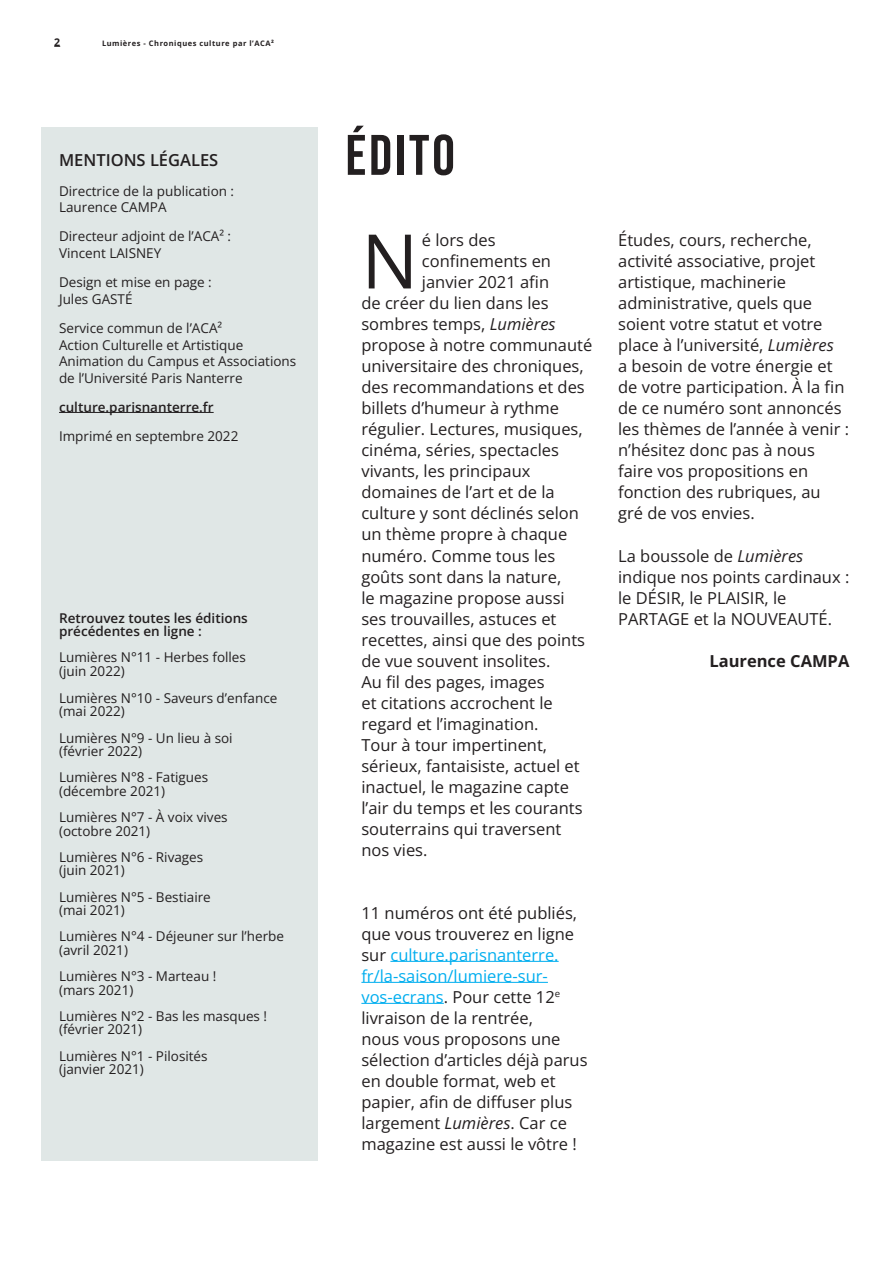
<style>
.page{position:relative;width:893px;height:1263px;background:#fff}
.page>*{position:absolute;margin:0;border:0;box-sizing:border-box;transform-origin:0 0}
.Lead_first_par{font:75.3px "Open Sans";color:#231f20}
.Lead_headline{font:57px "Bebas Neue";letter-spacing:.05em;color:#231f20}
.Lead_first_par-2{font:16.5px/21px "Open Sans";color:#231f20}
.Caption_Kicker{font:600 16.5px "Open Sans";color:#231f20}
.Lead_body{font:700 16.5px "Open Sans";color:#231f20}
.t1{font:13.5px/13.5px "Open Sans";color:#231f20}
.t2{font:600 13.5px/13.5px "Open Sans";color:#231f20}
.t3{font:700 10.5px "Open Sans";color:#231f20}
.t4{font:700 7.5px "Open Sans";letter-spacing:.07em;color:#231f20}
.s1{font-style:italic}
.s2{color:#00aeef}
</style>
<div class="page">
<div style="left:41px;top:128px;width:277px;height:1033px;background:#e0e7e6"></div>
<hr style="left:59px;top:412px;width:155px;height:1px;background:#231f20">
<hr style="left:390px;top:961px;width:169px;height:1px;background:#00aeef">
<hr style="left:361px;top:982px;width:187px;height:1px;background:#00aeef">
<hr style="left:361px;top:1003px;width:83px;height:1px;background:#00aeef">
<p class="t3" style="left:54px;top:35px;width:8px">2</p>
<p class="t4" style="left:102px;top:38px;width:173px">Lumières - Chroniques culture par l’ACA²</p>
<p class="Caption_Kicker" style="left:59px;top:149px;width:161px">MENTIONS LÉGALES</p>
<p class="t1" style="left:59px;top:182px;width:177px;line-height:16.5px">Directrice de la publication :<br>Laurence CAMPA</p>
<p class="t1" style="left:59px;top:228px;width:174px;line-height:16.5px">Directeur adjoint de l’ACA² :<br>Vincent LAISNEY</p>
<p class="t1" style="left:59px;top:274px;width:154px;line-height:16.5px">Design et mise en page :<br>Jules GASTÉ</p>
<p class="t1" style="left:59px;top:319px;width:239px;line-height:16.5px">Service commun de l’ACA²<br>Action Culturelle et Artistique<br>Animation du Campus et Associations de l’Université Paris Nanterre</p>
<p class="t2" style="left:59px;top:400px;width:156px">culture.parisnanterre.fr</p>
<p class="t1" style="left:59px;top:429px;width:181px">Imprimé en septembre 2022</p>
<p class="t2" style="left:59px;top:610px;width:190px">Retrouvez toutes les éditions précédentes en ligne :</p>
<p class="t1" style="left:59px;top:650px;width:188px">Lumières N°11 - Herbes folles (juin 2022)</p>
<p class="t1" style="left:59px;top:691px;width:220px">Lumières N°10 - Saveurs d’enfance (mai 2022)</p>
<p class="t1" style="left:59px;top:730px;width:175px">Lumières N°9 - Un lieu à soi (février 2022)</p>
<p class="t1" style="left:59px;top:770px;width:151px">Lumières N°8 - Fatigues (décembre 2021)</p>
<p class="t1" style="left:59px;top:810px;width:170px">Lumières N°7 - À voix vives (octobre 2021)</p>
<p class="t1" style="left:59px;top:850px;width:146px">Lumières N°6 - Rivages (juin 2021)</p>
<p class="t1" style="left:59px;top:890px;width:153px">Lumières N°5 - Bestiaire (mai 2021)</p>
<p class="t1" style="left:59px;top:929px;width:227px">Lumières N°4 - Déjeuner sur l’herbe (avril 2021)</p>
<p class="t1" style="left:59px;top:969px;width:159px">Lumières N°3 - Marteau ! (mars 2021)</p>
<p class="t1" style="left:59px;top:1009px;width:210px">Lumières N°2 - Bas les masques ! (février 2021)</p>
<p class="t1" style="left:59px;top:1049px;width:150px">Lumières N°1 - Pilosités (janvier 2021)</p>
<p class="Lead_headline" style="left:345px;top:123px;width:111px">ÉDITO</p>
<p class="Lead_first_par" style="left:361px;top:210px;width:58px">N</p>
<p class="Lead_first_par-2" style="left:422px;top:230px;width:75px">é lors des</p>
<p class="Lead_first_par-2" style="left:422px;top:251px;width:131px">confinements en</p>
<p class="Lead_first_par-2" style="left:422px;top:272px;width:129px">janvier 2021 afin</p>
<p class="Lead_first_par-2" style="left:361px;top:293px;width:189px">de créer du lien dans les</p>
<p class="Lead_first_par-2" style="left:361px;top:314px;width:196px">sombres temps, <span class="s1">Lumières</span></p>
<p class="Lead_first_par-2" style="left:361px;top:335px;width:232px">propose à notre communauté</p>
<p class="Lead_first_par-2" style="left:361px;top:356px;width:224px">universitaire des chroniques,</p>
<p class="Lead_first_par-2" style="left:361px;top:377px;width:225px">des recommandations et des</p>
<p class="Lead_first_par-2" style="left:361px;top:398px;width:199px">billets d’humeur à rythme</p>
<p class="Lead_first_par-2" style="left:361px;top:419px;width:223px">régulier. Lectures, musiques,</p>
<p class="Lead_first_par-2" style="left:361px;top:440px;width:199px">cinéma, séries, spectacles</p>
<p class="Lead_first_par-2" style="left:361px;top:461px;width:171px">vivants, les principaux</p>
<p class="Lead_first_par-2" style="left:361px;top:482px;width:195px">domaines de l’art et de la</p>
<p class="Lead_first_par-2" style="left:361px;top:503px;width:219px">culture y sont déclinés selon</p>
<p class="Lead_first_par-2" style="left:361px;top:524px;width:207px">un thème propre à chaque</p>
<p class="Lead_first_par-2" style="left:361px;top:545px;width:195px">numéro. Comme tous les</p>
<p class="Lead_first_par-2" style="left:361px;top:566px;width:201px">goûts sont dans la nature,</p>
<p class="Lead_first_par-2" style="left:361px;top:587px;width:205px">le magazine propose aussi</p>
<p class="Lead_first_par-2" style="left:361px;top:608px;width:197px">ses trouvailles, astuces et</p>
<p class="Lead_first_par-2" style="left:361px;top:629px;width:225px">recettes, ainsi que des points</p>
<p class="Lead_first_par-2" style="left:361px;top:650px;width:190px">de vue souvent insolites.</p>
<p class="Lead_first_par-2" style="left:361px;top:671px;width:185px">Au fil des pages, images</p>
<p class="Lead_first_par-2" style="left:361px;top:692px;width:193px">et citations accrochent le</p>
<p class="Lead_first_par-2" style="left:361px;top:713px;width:179px">regard et l’imagination.</p>
<p class="Lead_first_par-2" style="left:361px;top:734px;width:187px">Tour à tour impertinent,</p>
<p class="Lead_first_par-2" style="left:361px;top:755px;width:220px">sérieux, fantaisiste, actuel et</p>
<p class="Lead_first_par-2" style="left:361px;top:776px;width:209px">inactuel, le magazine capte</p>
<p class="Lead_first_par-2" style="left:361px;top:797px;width:223px">l’air du temps et les courants</p>
<p class="Lead_first_par-2" style="left:361px;top:818px;width:201px">souterrains qui traversent</p>
<p class="Lead_first_par-2" style="left:361px;top:839px;width:68px">nos vies.</p>
<p class="Lead_first_par-2" style="left:361px;top:902px;width:228px">11 numéros ont été publiés, que vous trouverez en ligne sur <span class="s2">culture.parisnanterre. fr/la-saison/lumiere-sur&shy;vos-ecrans</span>. Pour cette 12<sup>e </sup>livraison de la rentrée,<br>nous vous proposons une sélection d’articles déjà parus en double format, web et papier, afin de diffuser plus largement <span class="s1">Lumières</span>. Car ce magazine est aussi le vôtre !</p>
<p class="Lead_first_par-2" style="left:618px;top:230px;width:232px">Études, cours, recherche, activité associative, projet artistique, machinerie administrative, quels que soient votre statut et votre place à l’université, <span class="s1">Lumières<br></span>a besoin de votre énergie et de votre participation. À la fin de ce numéro sont annoncés les thèmes de l’année à venir : n’hésitez donc pas à nous faire vos propositions en fonction des rubriques, au gré de vos envies.</p>
<p class="Lead_first_par-2" style="left:618px;top:545px;width:233px">La boussole de <span class="s1">Lumières </span>indique nos points cardinaux : le DÉSIR, le PLAISIR, le<br>PARTAGE et la NOUVEAUTÉ.</p>
<p class="Lead_body" style="left:709px;top:649px;width:141px">Laurence CAMPA</p>
</div>
